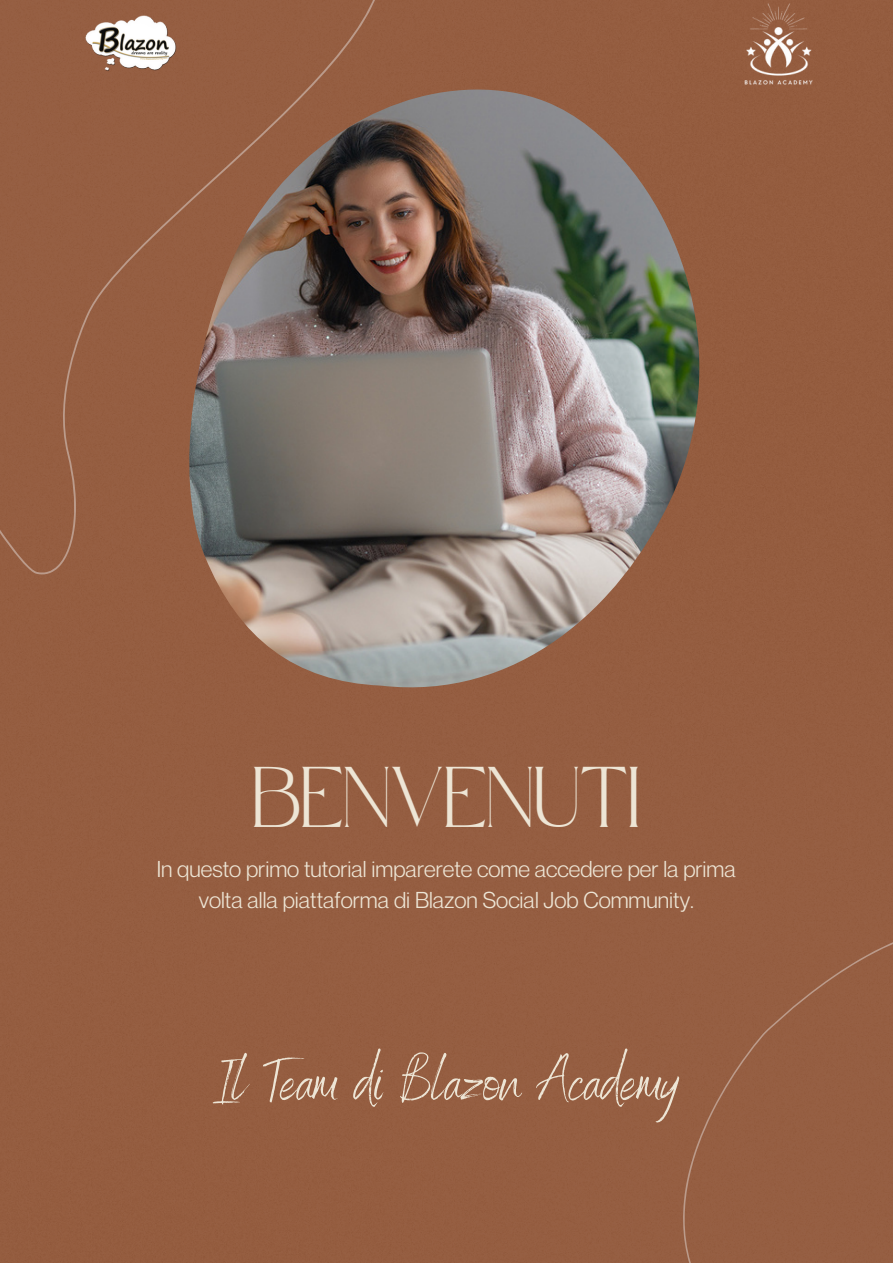
<style>
.page{position:relative;width:893px;height:1264px;background:#fff}
.page>*{position:absolute;margin:0;border:0;box-sizing:border-box;transform-origin:0 0}
.t1{font:58.5px "Benedict";color:#ede5d5}
.t2{font:42px "Safira March";color:#ede5d5}
.t3{font:22.5px/30.3px "Neue Montreal";color:#ede5d5;text-align:center}
</style>
<div class="page">
<div style="left:0;top:0;width:892px;height:1262px;background:#955d40"></div>
<div style="left:0;top:0;width:423px;height:594px;background:#955e41"></div>
<img style="left:171px;top:90px;width:550px;height:597px">
<div style="left:672px;top:925px;width:220px;height:337px;background:#955e42"></div>
<img style="left:75px;top:12px;width:106px;height:63px">
<img style="left:741px;top:0;width:76px;height:89px">
<p class="t2" style="left:253px;top:788px;width:388px">BENVENUTI</p>
<p class="t3" style="left:157px;top:853px;width:580px">In questo primo tutorial imparerete come accedere per la prima volta alla piattaforma di Blazon Social Job Community.</p>
<p class="t1" style="left:213px;top:1043px;width:467px">Il Team di Blazon Academy</p>
</div>
